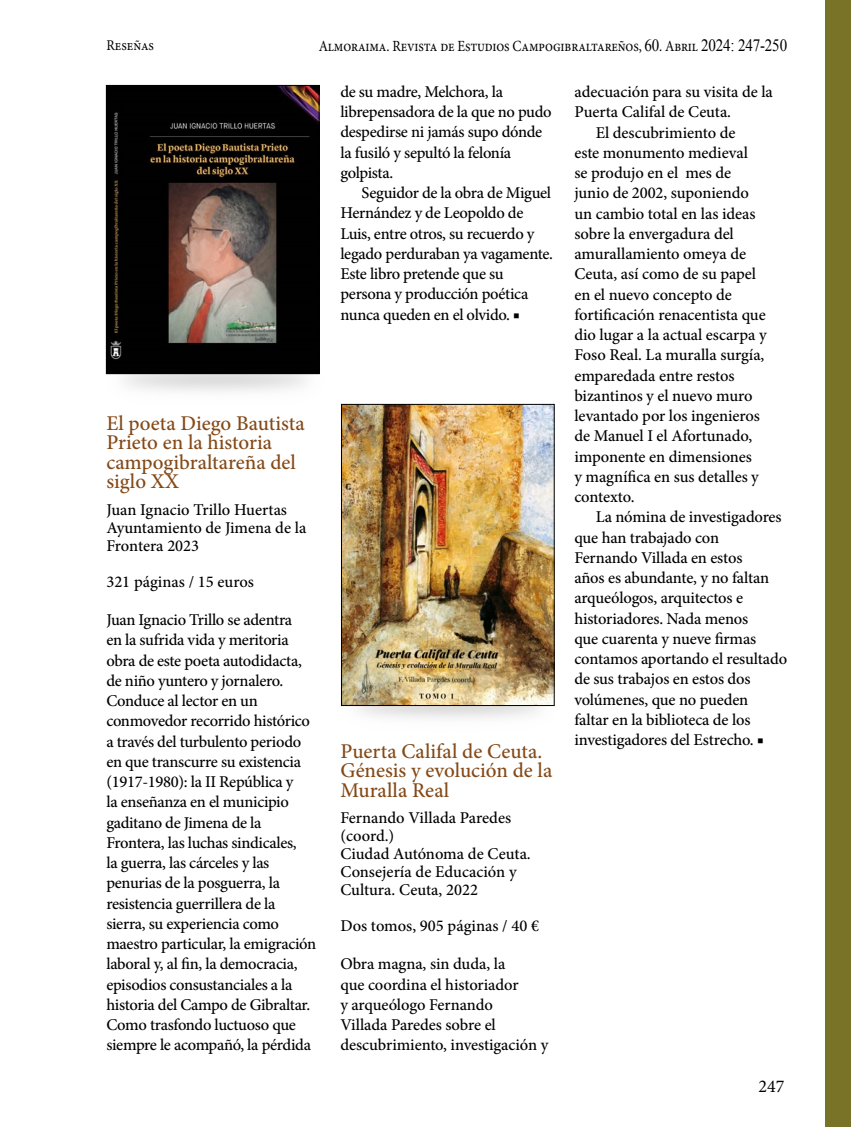
<style>
.page{position:relative;width:851px;height:1127px;background:#fff}
.page>*{position:absolute;margin:0;border:0;box-sizing:border-box;transform-origin:0 0}
.t1{font:500 21px/19.5px "Minion Pro";color:#844917}
.t2{font:18px "Minion Pro";color:#000}
.t3{font:500 16.5px/20.2px "Minion Pro";letter-spacing:-.015em;color:#000}
.t4{font:15.6px "Minion Pro";letter-spacing:-.01em;color:#000;scale:.87 1}
.t5{font:14.85px "Minion Pro";letter-spacing:-.005em;color:#000;scale:.91 1}
.s1{font-family:"Times New Roman";font-size:17.25px}
</style>
<div class="page">
<div style="left:825px;top:0;width:25px;height:1127px;background:#787327"></div>
<img style="left:105px;top:351px;width:215px;height:41px">
<img style="left:108px;top:87px;width:209px;height:285px">
<div style="left:106px;top:85px;width:213px;height:289px;border:1px solid #000"></div>
<img style="left:346px;top:680px;width:209px;height:38px">
<img style="left:343px;top:406px;width:209px;height:298px">
<div style="left:341px;top:404px;width:213px;height:302px;border:1px solid #000"></div>
<p class="t5" style="left:106px;top:36px;width:54px">Reseñas</p>
<p class="t4" style="left:318px;top:35px;width:540px">Almoraima. Revista de Estudios Campogibraltareños, <span class="s1">60</span>. Abril <span class="s1">2024: 247-250</span></p>
<p class="t1" style="left:106px;top:413px;width:200px">El poeta Diego Bautista<br>Prieto en la historia campogibraltareña del siglo XX</p>
<p class="t3" style="left:106px;top:500px;width:201px;line-height:18px">Juan Ignacio Trillo Huertas<br>Ayuntamiento de Jimena de la<br>Frontera 2023</p>
<p class="t3" style="left:106px;top:571px;width:149px">321 páginas / 15 euros</p>
<p class="t3" style="left:106px;top:610px;width:211px">Juan Ignacio Trillo se adentra<br>en la sufrida vida y meritoria obra de este poeta autodidacta, de niño yuntero y jornalero.<br>Conduce al lector en un conmovedor recorrido histórico a través del turbulento periodo en que transcurre su existencia (1917-1980): la II República y<br>la enseñanza en el municipio gaditano de Jimena de la<br>Frontera, las luchas sindicales,<br>la guerra, las cárceles y las penurias de la posguerra, la resistencia guerrillera de la sierra, su experiencia como maestro particular, la emigración laboral y, al fin, la democracia, episodios consustanciales a la historia del Campo de Gibraltar.<br>Como trasfondo luctuoso que siempre le acompañó, la pérdida</p>
<p class="t3" style="left:340px;top:82px;width:213px">de su madre, Melchora, la librepensadora de la que no pudo despedirse ni jamás supo dónde la fusiló y sepultó la felonía golpista.</p>
<p class="t3" style="left:340px;top:183px;width:214px;text-indent:21px">Seguidor de la obra de Miguel<br>Hernández y de Leopoldo de<br>Luis, entre otros, su recuerdo y legado perduraban ya vagamente.<br>Este libro pretende que su persona y producción poética nunca queden en el olvido. ■</p>
<p class="t1" style="left:340px;top:741px;width:213px">Puerta Califal de Ceuta.<br>Génesis y evolución de la<br>Muralla Real</p>
<p class="t3" style="left:340px;top:809px;width:192px;line-height:18px">Fernando Villada Paredes (coord.)<br>Ciudad Autónoma de Ceuta.<br>Consejería de Educación y<br>Cultura. Ceuta, 2022</p>
<p class="t3" style="left:340px;top:916px;width:200px">Dos tomos, 905 páginas / 40 €</p>
<p class="t3" style="left:340px;top:954px;width:209px">Obra magna, sin duda, la<br>que coordina el historiador<br>y arqueólogo Fernando<br>Villada Paredes sobre el descubrimiento, investigación y</p>
<p class="t3" style="left:574px;top:82px;width:200px">adecuación para su visita de la</p>
<p class="t3" style="left:574px;top:102px;width:158px">Puerta Califal de Ceuta.</p>
<p class="t3" style="left:595px;top:122px;width:141px">El descubrimiento de</p>
<p class="t3" style="left:574px;top:142px;width:175px">este monumento medieval</p>
<p class="t3" style="left:574px;top:163px;width:158px">se produjo en el mes de</p>
<p class="t3" style="left:574px;top:183px;width:176px">junio de 2002, suponiendo</p>
<p class="t3" style="left:574px;top:203px;width:182px">un cambio total en las ideas</p>
<p class="t3" style="left:574px;top:223px;width:161px">sobre la envergadura del</p>
<p class="t3" style="left:574px;top:244px;width:173px">amurallamiento omeya de</p>
<p class="t3" style="left:574px;top:264px;width:183px">Ceuta, así como de su papel</p>
<p class="t3" style="left:574px;top:284px;width:159px">en el nuevo concepto de</p>
<p class="t3" style="left:574px;top:304px;width:193px">fortificación renacentista que</p>
<p class="t3" style="left:574px;top:325px;width:194px">dio lugar a la actual escarpa y</p>
<p class="t3" style="left:574px;top:345px;width:191px">Foso Real. La muralla surgía,</p>
<p class="t3" style="left:574px;top:365px;width:162px">emparedada entre restos</p>
<p class="t3" style="left:574px;top:385px;width:180px">bizantinos y el nuevo muro</p>
<p class="t3" style="left:574px;top:406px;width:187px">levantado por los ingenieros</p>
<p class="t3" style="left:574px;top:426px;width:179px">de Manuel I el Afortunado,</p>
<p class="t3" style="left:574px;top:446px;width:179px">imponente en dimensiones</p>
<p class="t3" style="left:574px;top:466px;width:186px">y magnífica en sus detalles y</p>
<p class="t3" style="left:574px;top:487px;width:62px">contexto.</p>
<p class="t3" style="left:595px;top:507px;width:187px">La nómina de investigadores</p>
<p class="t3" style="left:574px;top:527px;width:146px">que han trabajado con</p>
<p class="t3" style="left:574px;top:547px;width:169px">Fernando Villada en estos</p>
<p class="t3" style="left:574px;top:568px;width:196px">años es abundante, y no faltan</p>
<p class="t3" style="left:574px;top:588px;width:170px">arqueólogos, arquitectos e</p>
<p class="t3" style="left:574px;top:608px;width:175px">historiadores. Nada menos</p>
<p class="t3" style="left:574px;top:628px;width:183px">que cuarenta y nueve firmas</p>
<p class="t3" style="left:574px;top:649px;width:214px">contamos aportando el resultado</p>
<p class="t3" style="left:574px;top:669px;width:178px">de sus trabajos en estos dos</p>
<p class="t3" style="left:574px;top:689px;width:175px">volúmenes, que no pueden</p>
<p class="t3" style="left:574px;top:709px;width:177px">faltar en la biblioteca de los</p>
<p class="t3" style="left:574px;top:730px;width:191px">investigadores del Estrecho. ■</p>
<p class="t2" style="left:758px;top:1074px;width:27px">247</p>
</div>
